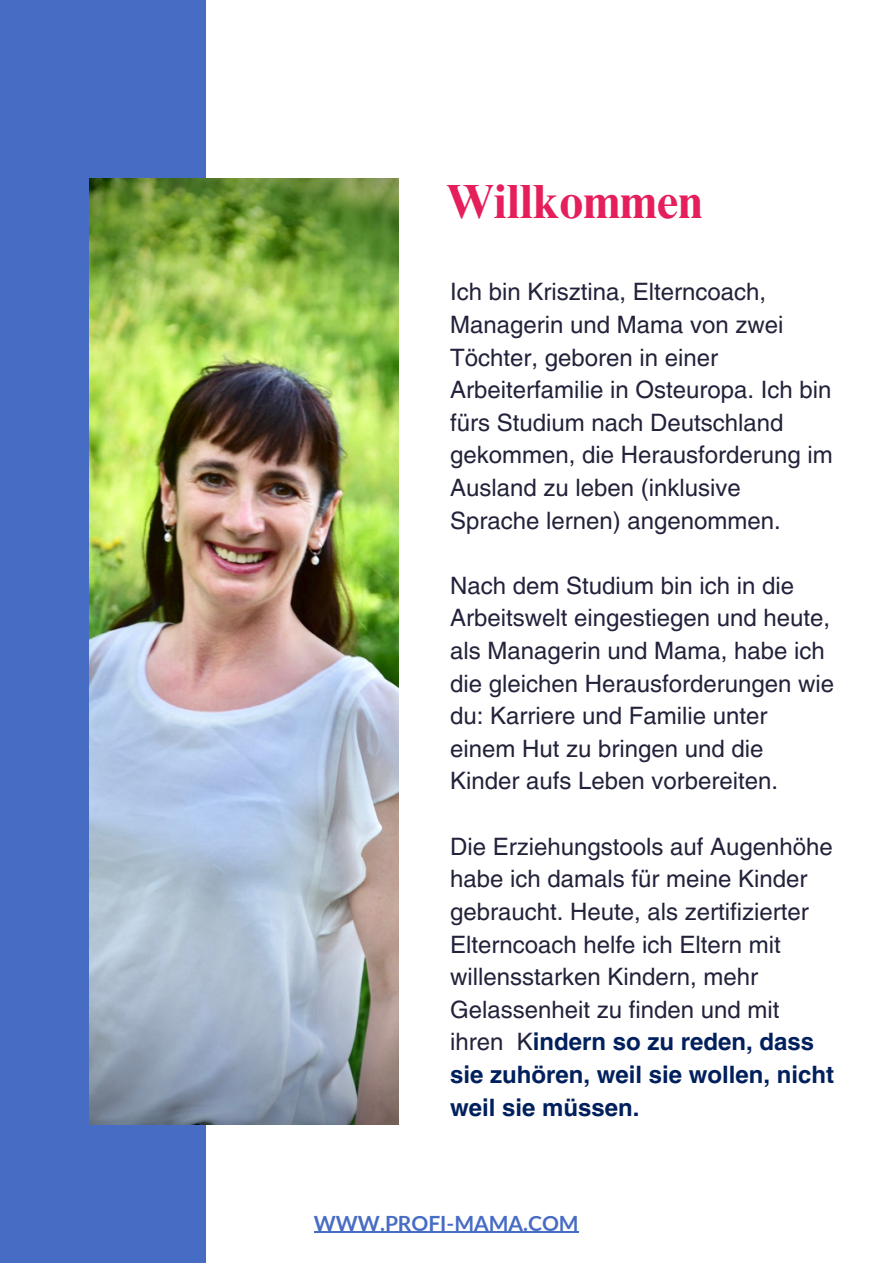
<style>
.page{position:relative;width:893px;height:1264px;background:#fff}
.page>*{position:absolute;margin:0;border:0;box-sizing:border-box;transform-origin:0 0}
.t1{font:700 48px "Times NRMT Pro";color:#e51f5b}
.t2{font:24px/32.5px "Helvetica LT Pro";color:#22223b}
.t3{font:700 21px "Lato";color:#476cc4}
.s1{font-weight:700;color:#00205d}
</style>
<div class="page">
<div style="left:0;top:0;width:206px;height:1262px;background:#476cc4"></div>
<img style="left:89px;top:179px;width:309px;height:945px">
<hr style="left:314px;top:1231px;width:264px;height:1px;background:#476cc4">
<p class="t1" style="left:446px;top:183px;width:257px">Willkommen</p>
<p class="t2" style="left:450px;top:278px;width:384px">Ich bin Krisztina, Elterncoach,<br>Managerin und Mama von zwei<br>Töchter, geboren in einer<br>Arbeiterfamilie in Osteuropa. Ich bin fürs Studium nach Deutschland gekommen, die Herausforderung im<br>Ausland zu leben (inklusive<br>Sprache lernen) angenommen.</p>
<p class="t2" style="left:450px;top:571px;width:385px">Nach dem Studium bin ich in die<br>Arbeitswelt eingestiegen und heute, als Managerin und Mama, habe ich die gleichen Herausforderungen wie du: Karriere und Familie unter einem Hut zu bringen und die<br>Kinder aufs Leben vorbereiten.</p>
<p class="t2" style="left:450px;top:832px;width:385px">Die Erziehungstools auf Augenhöhe habe ich damals für meine Kinder gebraucht. Heute, als zertifizierter<br>Elterncoach helfe ich Eltern mit willensstarken Kindern, mehr<br>Gelassenheit zu finden und mit ihren K<span class="s1">indern so zu reden, dass sie zuhören, weil sie wollen, nicht weil sie müssen.</span></p>
<p class="t3" style="left:314px;top:1209px;width:266px">WWW.PROFI-MAMA.COM</p>
</div>
